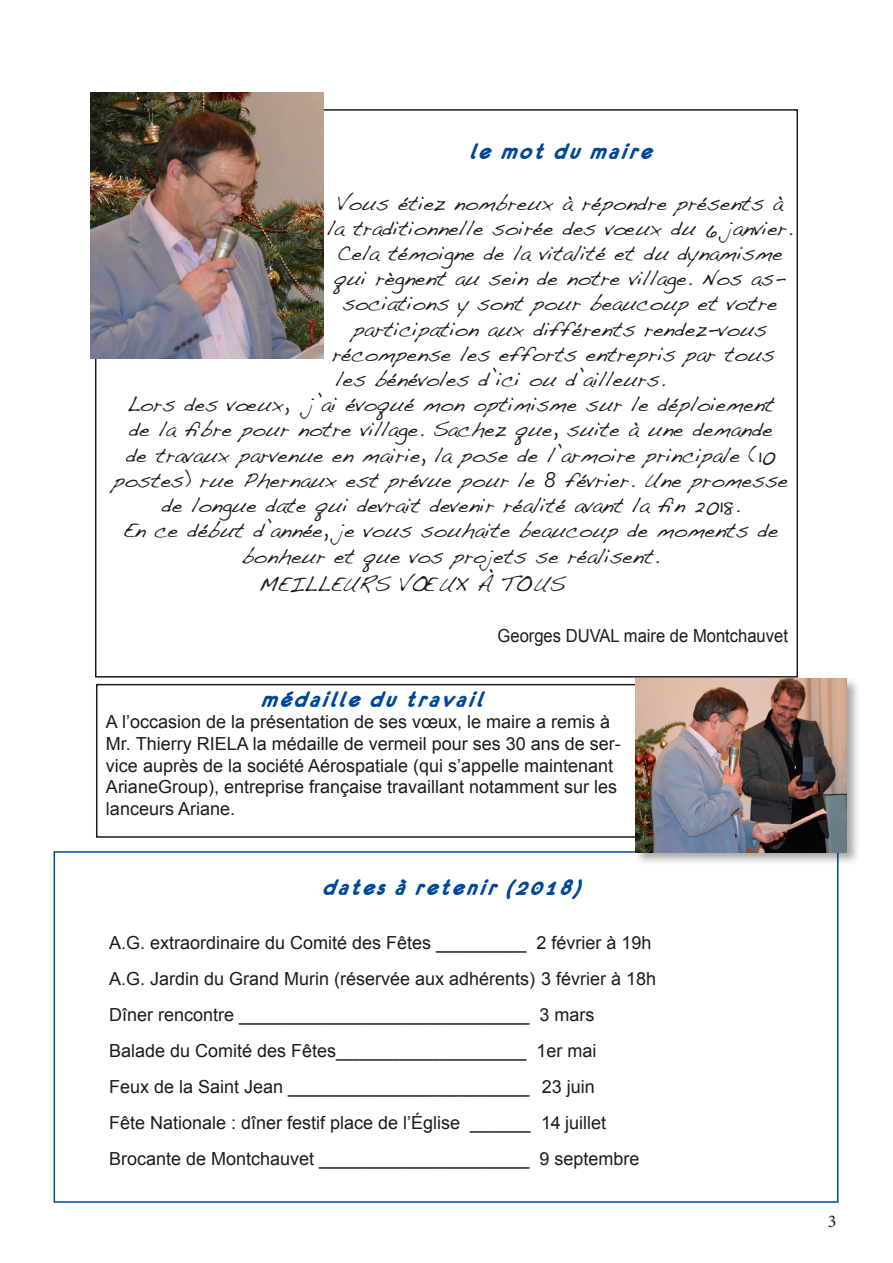
<style>
.page{position:relative;width:893px;height:1263px;background:#fff}
.page>*{position:absolute;margin:0;border:0;box-sizing:border-box;transform-origin:0 0}
.t1{font:italic 24px "Eurofurencebold";color:#004896}
.t2{font:21px "Handwriting Dakota";color:#1b1c20}
.t3{font:18px/36px "Arial";color:#1b1c20}
.t4{font:18px "Arial";color:#1b1c20;scale:.92 1}
.t5{font:18px "Minion Pro";color:#1b1c20}
.s1{font-family:"Avenir Next";font-style:italic}
</style>
<div class="page">
<div style="left:54px;top:851px;width:784px;height:352px;border:2px solid #004896"></div>
<img style="left:91px;top:92px;width:232px;height:267px">
<div style="left:96px;top:684px;width:712px;height:154px;border:2px solid #1b1c20"></div>
<div style="left:633px;top:676px;width:227px;height:190px;background:#1b1c20;opacity:.4"></div>
<img style="left:636px;top:678px;width:210px;height:174px">
<p class="t1" style="left:469px;top:139px;width:193px">le motdu maire</p>
<p class="t2" style="left:336px;top:190px;width:448px">Vous étiez nombreux à répondre présents à</p>
<p class="t2" style="left:327px;top:215px;width:467px">la traditionnelle soirée des vœux du 6 janvier.</p>
<p class="t2" style="left:337px;top:241px;width:447px">Cela témoigne de la vitalité et du dynamisme</p>
<p class="t2" style="left:334px;top:266px;width:453px">qui règnent au sein de notre village. Nos as-</p>
<p class="t2" style="left:342px;top:291px;width:436px">sociations y sont pour beaucoup et votre</p>
<p class="t2" style="left:353px;top:316px;width:416px">participation aux différents rendez-vous</p>
<p class="t2" style="left:332px;top:341px;width:444px">récompense les efforts entrepris par tous</p>
<p class="t2" style="left:336px;top:367px;width:331px">les bénévoles d’ici ou d’ailleurs.</p>
<p class="t2" style="left:127px;top:392px;width:649px">Lors des vœux, j’ai évoqué mon optimisme sur le déploiement</p>
<p class="t2" style="left:129px;top:417px;width:645px">de la fibre pour notre village. Sachez que, suite à une demande</p>
<p class="t2" style="left:126px;top:442px;width:651px">de travaux parvenue en mairie, la pose de l’armoire principale (10</p>
<p class="t2" style="left:113px;top:467px;width:676px">postes) rue Phernaux est prévue pour le <span class="s1">8</span> février. Une promesse</p>
<p class="t2" style="left:162px;top:493px;width:580px">de longue date qui devrait devenir réalité avant la fin 2018.</p>
<p class="t2" style="left:123px;top:518px;width:657px">En ce début d’année, je vous souhaite beaucoup de moments de</p>
<p class="t2" style="left:242px;top:543px;width:419px">bonheur et que vos projets se réalisent.</p>
<p class="t2" style="left:258px;top:572px;width:308px">MEILLEURS VŒUX À TOUS</p>
<p class="t4" style="left:497px;top:624px;width:317px">Georges DUVAL maire de Montchauvet</p>
<p class="t1" style="left:260px;top:687px;width:233px">médaille du travail</p>
<p class="t3" style="left:106px;top:711px;width:516px;line-height:21.6px">A l’occasion de la présentation de ses vœux, le maire a remis à Mr. Thierry RIELA la médaille de vermeil pour ses 30 ans de ser&shy;vice auprès de la société Aérospatiale (qui s’appelle maintenant ArianeGroup), entreprise française travaillant notamment sur les lanceurs Ariane.</p>
<p class="t1" style="left:322px;top:875px;width:268px">datesàretenir(2018)</p>
<p class="t3" style="left:109px;top:924px;width:549px">A.G. extraordinaire du Comité des Fêtes _________ 2 février à 19h A.G. Jardin du Grand Murin (réservée aux adhérents) 3 février à 18h Dîner rencontre _____________________________ 3 mars<br>Balade du Comité des Fêtes___________________ 1er mai<br>Feux de la Saint Jean ________________________ 23 juin<br>Fête Nationale : dîner festif place de l’Église ______ 14 juillet Brocante de Montchauvet _____________________ 9 septembre</p>
<p class="t5" style="left:828px;top:1209px;width:10px">3</p>
</div>
